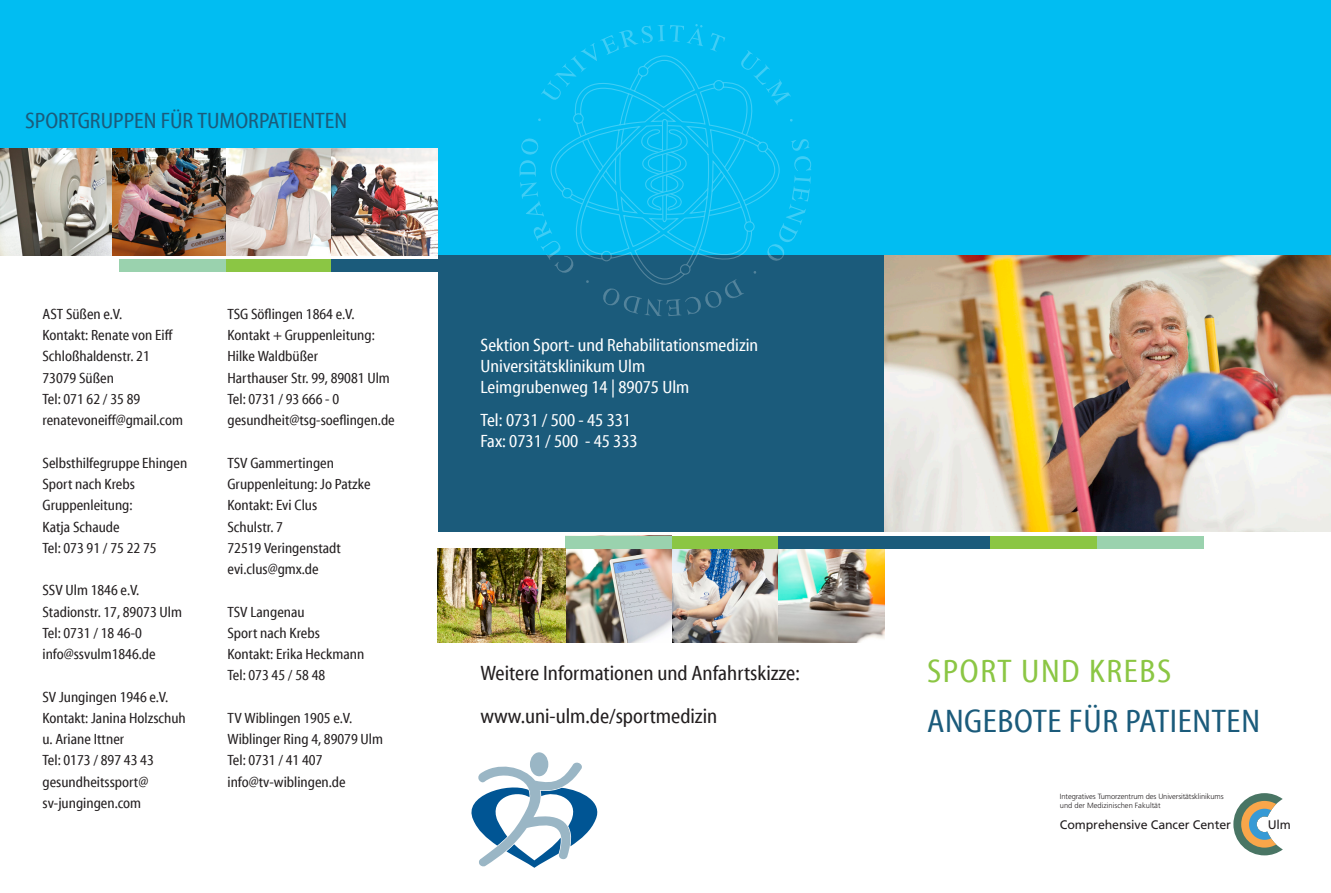
<style>
.page{position:relative;width:1331px;height:893px;background:#fff}
.page>*{position:absolute;margin:0;border:0;box-sizing:border-box;transform-origin:0 0}
.t1{font:condensed 33px "Myriad Web Pro";letter-spacing:.02em;color:#1b5b7b}
.t2{font:condensed 33px "Myriad Web Pro";letter-spacing:.05em;color:#8bc644}
.head{font:condensed 22.5px "Myriad Web Pro";color:#1b5b7b}
.Fliesstext{font:condensed 21px "Myriad Web Pro";color:#231f20}
.Fliesstext-2{font:condensed 18px "Myriad Web Pro";color:#fff}
.adresse{font:condensed 15px/21.3px "Myriad Web Pro";color:#231f20}
.adresse-head{font:condensed 15px "Myriad Web Pro";color:#231f20}
.t3{font:12.45px "Frutiger LT Std";letter-spacing:-.01em;color:#231f20}
.t4{font:300 7.5px/9.1px "Frutiger LT Std";letter-spacing:-.01em;color:#231f20}
</style>
<div class="page">
<div style="left:0;top:0;width:1331px;height:255px;background:#01bdf2"></div>
<img style="left:225px;top:149px;width:107px;height:106px">
<img style="left:332px;top:149px;width:106px;height:106px">
<img style="left:111px;top:149px;width:114px;height:106px">
<img style="left:0;top:149px;width:111px;height:106px">
<img style="left:672px;top:549px;width:106px;height:93px">
<img style="left:778px;top:549px;width:106px;height:93px">
<img style="left:566px;top:549px;width:106px;height:93px">
<div style="left:438px;top:255px;width:446px;height:276px;background:#1b5b7b"></div>
<div style="left:884px;top:536px;width:107px;height:13px;background:#1b5b7b"></div>
<div style="left:991px;top:536px;width:106px;height:13px;background:#8bc644"></div>
<div style="left:1097px;top:536px;width:106px;height:13px;background:#9ad2ae"></div>
<div style="left:672px;top:536px;width:106px;height:13px;background:#8bc644"></div>
<div style="left:778px;top:536px;width:106px;height:13px;background:#1b5b7b"></div>
<div style="left:566px;top:536px;width:106px;height:13px;background:#9ad2ae"></div>
<svg style="left:1233px;top:793px;width:50px;height:62px"></svg>
<svg style="left:471px;top:752px;width:127px;height:116px"></svg>
<div style="left:225px;top:259px;width:107px;height:13px;background:#8bc644"></div>
<div style="left:332px;top:259px;width:106px;height:13px;background:#1b5b7b"></div>
<div style="left:119px;top:259px;width:106px;height:13px;background:#9ad2ae"></div>
<svg style="left:541px;top:24px;width:162px;height:74px"></svg>
<svg style="left:710px;top:33px;width:15px;height:19px"></svg>
<svg style="left:746px;top:50px;width:45px;height:51px"></svg>
<svg style="left:780px;top:139px;width:31px;height:121px"></svg>
<svg style="left:603px;top:285px;width:141px;height:31px"></svg>
<svg style="left:520px;top:138px;width:30px;height:122px"></svg>
<svg style="left:550px;top:55px;width:230px;height:230px"></svg>
<img style="left:884px;top:255px;width:447px;height:276px">
<img style="left:438px;top:549px;width:128px;height:93px">
<p class="head" style="left:25px;top:108px;width:323px">SPORTGRUPPEN FÜR TUMORPATIENTEN</p>
<p class="adresse-head" style="left:43px;top:306px;width:81px">AST Süßen e.V.</p>
<p class="adresse" style="left:43px;top:325px;width:132px">Kontakt: Renate von Eiff</p>
<p class="adresse" style="left:43px;top:346px;width:109px">Schloßhaldenstr. 21</p>
<p class="adresse" style="left:43px;top:367px;width:73px">73079 Süßen</p>
<p class="adresse" style="left:43px;top:389px;width:99px">Tel: 071 62 / 35 89</p>
<p class="adresse" style="left:43px;top:410px;width:142px">renatevoneiff@gmail.com</p>
<p class="adresse-head" style="left:43px;top:455px;width:146px">Selbsthilfegruppe Ehingen</p>
<p class="adresse-head" style="left:43px;top:476px;width:94px">Sport nach Krebs</p>
<p class="adresse" style="left:43px;top:495px;width:92px">Gruppenleitung:<br>Katja Schaude</p>
<p class="adresse" style="left:43px;top:537px;width:116px">Tel: 073 91 / 75 22 75</p>
<p class="adresse-head" style="left:43px;top:582px;width:98px">SSV Ulm 1846 e.V.</p>
<p class="adresse" style="left:43px;top:601px;width:141px">Stadionstr. 17, 89073 Ulm</p>
<p class="adresse" style="left:43px;top:622px;width:101px">Tel: 0731 / 18 46-0</p>
<p class="adresse" style="left:43px;top:644px;width:115px">info@ssvulm1846.de</p>
<p class="adresse-head" style="left:43px;top:689px;width:127px">SV Jungingen 1946 e.V.</p>
<p class="adresse" style="left:43px;top:708px;width:145px">Kontakt: Janina Holzschuh</p>
<p class="adresse" style="left:43px;top:729px;width:83px">u. Ariane Ittner</p>
<p class="adresse" style="left:43px;top:750px;width:113px">Tel: 0173 / 897 43 43</p>
<p class="adresse" style="left:43px;top:771px;width:107px">gesundheitssport@ sv-jungingen.com</p>
<p class="adresse-head" style="left:227px;top:306px;width:128px">TSG Söflingen 1864 e.V.</p>
<p class="adresse" style="left:227px;top:325px;width:149px">Kontakt + Gruppenleitung:<br>Hilke Waldbüßer</p>
<p class="adresse" style="left:227px;top:367px;width:164px">Harthauser Str. 99, 89081 Ulm</p>
<p class="adresse" style="left:227px;top:389px;width:113px">Tel: 0731 / 93 666 - 0</p>
<p class="adresse" style="left:227px;top:410px;width:169px">gesundheit@tsg-soeflingen.de</p>
<p class="adresse-head" style="left:227px;top:455px;width:108px">TSV Gammertingen</p>
<p class="adresse-head" style="left:227px;top:476px;width:145px">Gruppenleitung: Jo Patzke</p>
<p class="adresse" style="left:227px;top:495px;width:91px">Kontakt: Evi Clus</p>
<p class="adresse" style="left:227px;top:516px;width:57px">Schulstr. 7</p>
<p class="adresse" style="left:227px;top:537px;width:115px">72519 Veringenstadt</p>
<p class="adresse" style="left:227px;top:559px;width:93px">evi.clus@gmx.de</p>
<p class="adresse-head" style="left:227px;top:603px;width:79px">TSV Langenau</p>
<p class="adresse-head" style="left:227px;top:625px;width:94px">Sport nach Krebs</p>
<p class="adresse" style="left:227px;top:644px;width:138px">Kontakt: Erika Heckmann</p>
<p class="adresse" style="left:227px;top:665px;width:99px">Tel: 073 45 / 58 48</p>
<p class="adresse-head" style="left:227px;top:710px;width:126px">TV Wiblingen 1905 e.V.</p>
<p class="adresse" style="left:227px;top:729px;width:157px">Wiblinger Ring 4, 89079 Ulm</p>
<p class="adresse" style="left:227px;top:750px;width:96px">Tel: 0731 / 41 407</p>
<p class="adresse" style="left:227px;top:771px;width:120px">info@tv-wiblingen.de</p>
<p class="Fliesstext-2" style="left:480px;top:335px;width:279px">Sektion Sport- und Rehabilitationsmedizin</p>
<p class="Fliesstext-2" style="left:480px;top:356px;width:166px">Universitätsklinikum Ulm</p>
<p class="Fliesstext-2" style="left:480px;top:377px;width:210px">Leimgrubenweg 14 | 89075 Ulm</p>
<p class="Fliesstext-2" style="left:480px;top:411px;width:152px">Tel: 0731 / 500 - 45 331</p>
<p class="Fliesstext-2" style="left:480px;top:432px;width:159px">Fax: 0731 / 500 - 45 333</p>
<p class="Fliesstext" style="left:480px;top:662px;width:321px">Weitere Informationen und Anfahrtskizze:</p>
<p class="Fliesstext" style="left:480px;top:705px;width:238px">www.uni-ulm.de/sportmedizin</p>
<p class="t2" style="left:927px;top:654px;width:246px">SPORT UND KREBS</p>
<p class="t1" style="left:927px;top:703px;width:334px">ANGEBOTE FÜR PATIENTEN</p>
<p class="t4" style="left:1060px;top:792px;width:165px">Integratives Tumorzentrum des Universitätsklinikums und der Medizinischen Fakultät</p>
<p class="t3" style="left:1060px;top:817px;width:173px">Comprehensive Cancer Center</p>
<p class="t3" style="left:1268px;top:817px;width:25px">Ulm</p>
</div>
